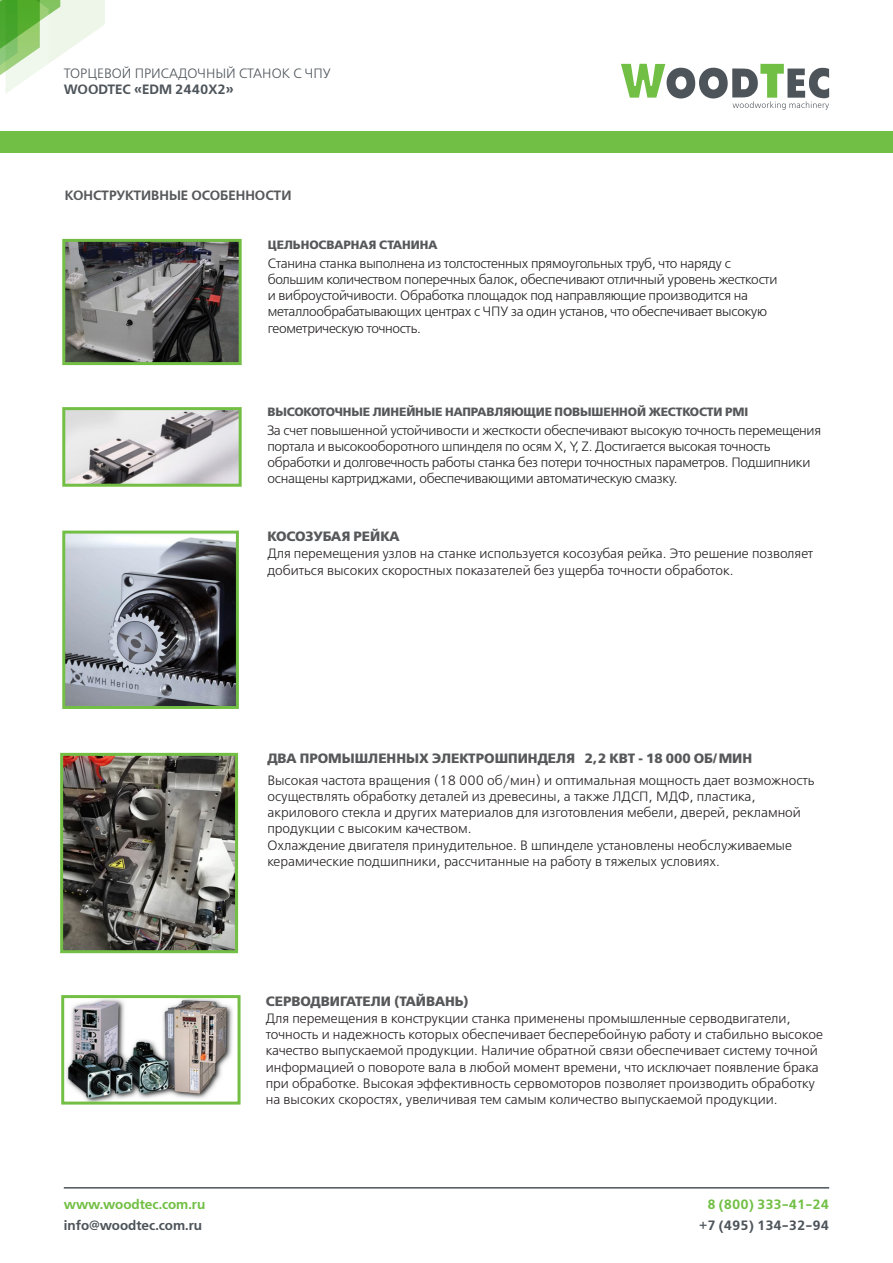
<style>
.page{position:relative;width:893px;height:1263px;background:#fff}
.page>*{position:absolute;margin:0;border:0;box-sizing:border-box;transform-origin:0 0}
.t1{font:13.5px/16.2px "Free Set Light C";letter-spacing:-.01em;color:#231f20}
.t2{font:13.5px "Free Set Bold C";color:#57585a}
.t3{font:13.5px/16.2px "Free Set Light C";color:#4d545a}
.t4{font:13.5px "Free Set Demi C";color:#4d545a}
.t5{font:13.5px "Free Set Demi C";color:#71bf44}
.t6{font:13.5px "Free Set Demi C";color:#57585a}
.t7{font:12px "Free Set Bold C";letter-spacing:-.01em;color:#57585a}
.s1{font-family:"Free Set Demi C"}
</style>
<div class="page">
<svg style="left:0;top:0;width:105px;height:93px"></svg>
<svg style="left:621px;top:64px;width:208px;height:46px"></svg>
<div style="left:0;top:131px;width:893px;height:21px;background:#71bf44"></div>
<hr style="left:64px;top:1187px;width:765px;height:1px;background:#4d545a">
<img style="left:66px;top:243px;width:172px;height:118px">
<div style="left:62px;top:239px;width:180px;height:126px;border:3px solid #73bf45"></div>
<img style="left:66px;top:411px;width:172px;height:72px">
<div style="left:62px;top:407px;width:180px;height:80px;border:3px solid #73bf45"></div>
<img style="left:66px;top:535px;width:169px;height:170px">
<div style="left:62px;top:531px;width:177px;height:178px;border:3px solid #73bf45"></div>
<img style="left:64px;top:757px;width:170px;height:192px">
<div style="left:60px;top:753px;width:178px;height:200px;border:3px solid #73bf45"></div>
<img style="left:66px;top:999px;width:167px;height:101px">
<div style="left:61px;top:995px;width:180px;height:109px;border:3px solid #73bf45"></div>
<p class="t3" style="left:64px;top:66px;width:268px">ТОРЦЕВОЙ ПРИСАДОЧНЫЙ СТАНОК С ЧПУ<br><span class="s1">WOODTEC «EDM 2440X2»</span></p>
<p class="t6" style="left:65px;top:188px;width:228px">КОНСТРУКТИВНЫЕ ОСОБЕННОСТИ</p>
<p class="t7" style="left:268px;top:238px;width:171px">ЦЕЛЬНОСВАРНАЯ СТАНИНА</p>
<p class="t1" style="left:268px;top:256px;width:511px">Станина станка выполнена из толстостенных прямоугольных труб, что наряду с большим количеством поперечных балок, обеспечивают отличный уровень жесткости и виброустойчивости. Обработка площадок под направляющие производится на металлообрабатывающих центрах с ЧПУ за один установ, что обеспечивает высокую геометрическую точность.</p>
<p class="t7" style="left:267px;top:405px;width:482px">ВЫСОКОТОЧНЫЕ ЛИНЕЙНЫЕ НАПРАВЛЯЮЩИЕ ПОВЫШЕННОЙ ЖЕСТКОСТИ PMI</p>
<p class="t1" style="left:267px;top:423px;width:555px">За счет повышенной устойчивости и жесткости обеспечивают высокую точность перемещения портала и высокооборотного шпинделя по осям Х, Y, Z. Достигается высокая точность обработки и долговечность работы станка без потери точностных параметров. Подшипники оснащены картриджами, обеспечивающими автоматическую смазку.</p>
<p class="t2" style="left:267px;top:529px;width:134px">КОСОЗУБАЯ РЕЙКА</p>
<p class="t1" style="left:267px;top:546px;width:547px">Для перемещения узлов на станке используется косозубая рейка. Это решение позволяет добиться высоких скоростных показателей без ущерба точности обработок.</p>
<p class="t2" style="left:267px;top:751px;width:486px">ДВА ПРОМЫШЛЕННЫХ ЭЛЕКТРОШПИНДЕЛЯ 2,2 КВТ - 18 000 ОБ/МИН</p>
<p class="t1" style="left:267px;top:773px;width:549px">Высокая частота вращения (18 000 об/мин) и оптимальная мощность дает возможность осуществлять обработку деталей из древесины, а также ЛДСП, МДФ, пластика, акрилового стекла и других материалов для изготовления мебели, дверей, рекламной продукции с высоким качеством.</p>
<p class="t1" style="left:267px;top:837px;width:526px">Охлаждение двигателя принудительное. В шпинделе установлены необслуживаемые керамические подшипники, рассчитанные на работу в тяжелых условиях.</p>
<p class="t5" style="left:64px;top:1197px;width:143px">www.woodtec.com.ru</p>
<p class="t4" style="left:64px;top:1218px;width:140px">info@woodtec.com.ru</p>
<p class="t2" style="left:266px;top:993px;width:205px">СЕРВОДВИГАТЕЛИ (ТАЙВАНЬ)</p>
<p class="t1" style="left:266px;top:1011px;width:559px">Для перемещения в конструкции станка применены промышленные серводвигатели, точность и надежность которых обеспечивает бесперебойную работу и стабильно высокое качество выпускаемой продукции. Наличие обратной связи обеспечивает систему точной информацией о повороте вала в любой момент времени, что исключает появление брака при обработке. Высокая эффективность сервомоторов позволяет производить обработку на высоких скоростях, увеличивая тем самым количество выпускаемой продукции.</p>
<p class="t5" style="left:707px;top:1197px;width:123px">8 (800) 333-41-24</p>
<p class="t4" style="left:699px;top:1217px;width:131px">+7 (495) 134-32-94</p>
</div>
